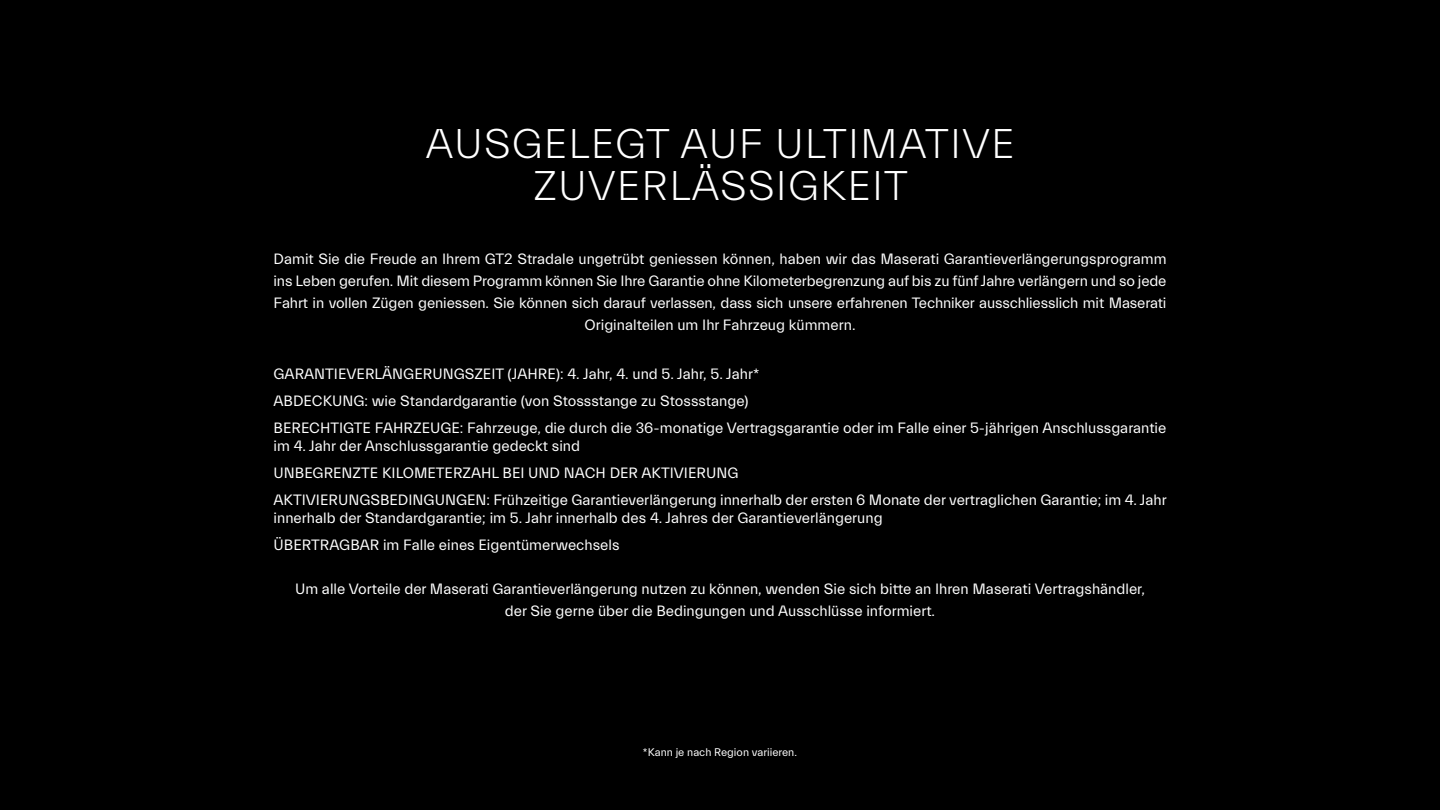
<style>
.page{position:relative;width:1440px;height:810px;background:#000}
.page>*{position:absolute;margin:0;border:0;box-sizing:border-box;transform-origin:0 0}
.t1{font:300 42px/42px "Everett";letter-spacing:.03em;color:#fff;text-align:center}
.t2{font:15.15px/27px "Everett";color:#fff}
.t3{font:11.25px "Everett";color:#fff}
</style>
<div class="page">
<h1 class="t1" style="left:426px;top:123px;width:590px">AUSGELEGT AUF ULTIMATIVE<br>ZUVERLÄSSIGKEIT</h1>
<p class="t2" style="left:274px;top:249px;width:894px;line-height:21.9px;text-align:center">Damit Sie die Freude an Ihrem GT2 Stradale ungetrübt geniessen können, haben wir das Maserati Garantieverlängerungsprogramm ins Leben gerufen. Mit diesem Programm können Sie Ihre Garantie ohne Kilometerbegrenzung auf bis zu fünf Jahre verlängern und so jede Fahrt in vollen Zügen geniessen. Sie können sich darauf verlassen, dass sich unsere erfahrenen Techniker ausschliesslich mit Maserati Originalteilen um Ihr Fahrzeug kümmern.</p>
<p class="t2" style="left:274px;top:361px;width:894px">GARANTIEVERLÄNGERUNGSZEIT (JAHRE): 4. Jahr, 4. und 5. Jahr, 5. Jahr*<br>ABDECKUNG: wie Standardgarantie (von Stossstange zu Stossstange)<br>BERECHTIGTE FAHRZEUGE: Fahrzeuge, die durch die 36-monatige Vertragsgarantie oder im Falle einer 5-jährigen Anschlussgarantie</p>
<p class="t2" style="left:274px;top:433px;width:895px">im 4. Jahr der Anschlussgarantie gedeckt sind<br>UNBEGRENZTE KILOMETERZAHL BEI UND NACH DER AKTIVIERUNG<br>AKTIVIERUNGSBEDINGUNGEN: Frühzeitige Garantieverlängerung innerhalb der ersten 6 Monate der vertraglichen Garantie; im 4. Jahr</p>
<p class="t2" style="left:274px;top:505px;width:611px">innerhalb der Standardgarantie; im 5. Jahr innerhalb des 4. Jahres der Garantieverlängerung<br>ÜBERTRAGBAR im Falle eines Eigentümerwechsels</p>
<p class="t2" style="left:295px;top:578px;width:851px;line-height:21.9px;text-align:center">Um alle Vorteile der Maserati Garantieverlängerung nutzen zu können, wenden Sie sich bitte an Ihren Maserati Vertragshändler, der Sie gerne über die Bedingungen und Ausschlüsse informiert.</p>
<p class="t3" style="left:643px;top:746px;width:156px">*Kann je nach Region variieren.</p>
</div>
